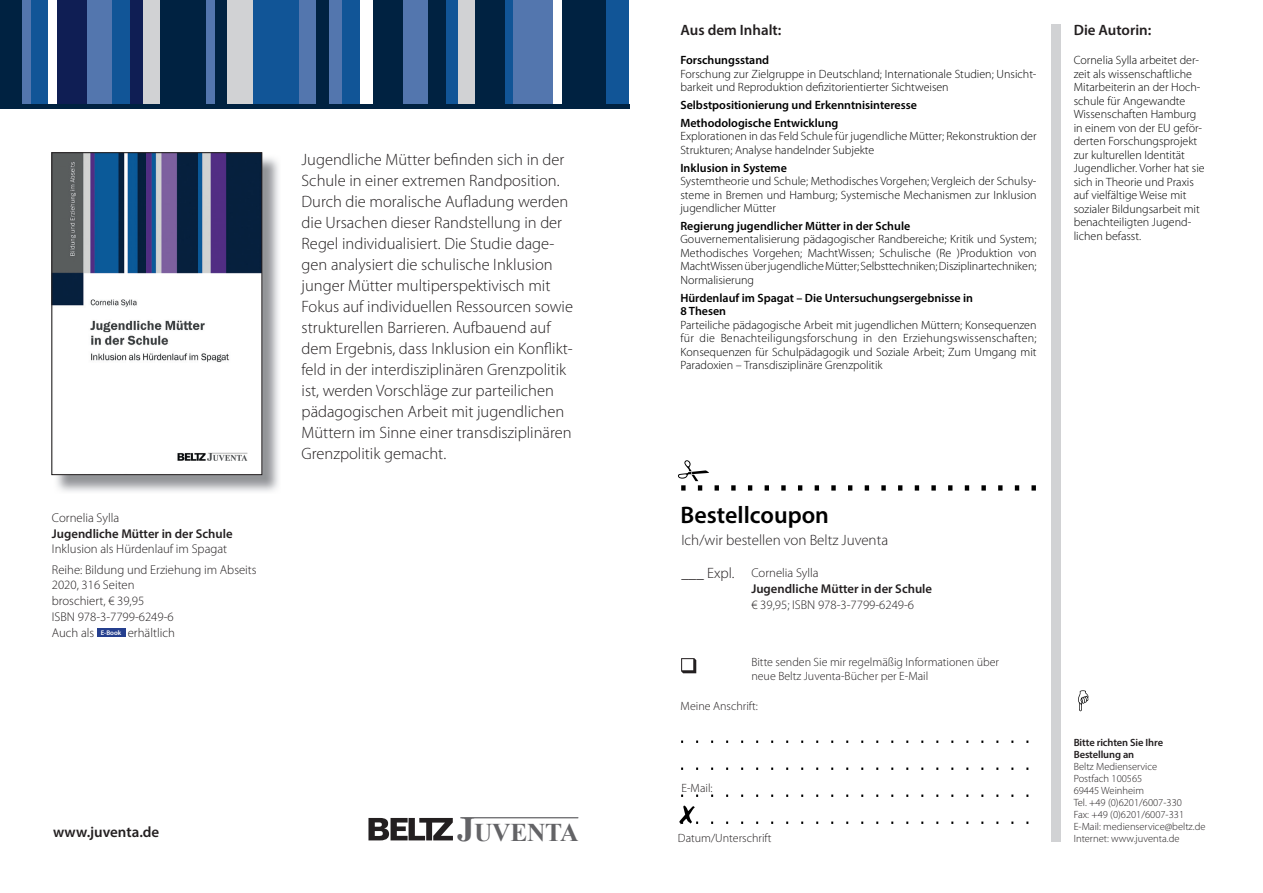
<style>
.page{position:relative;width:1263px;height:893px;background:#fff}
.page>*{position:absolute;margin:0;border:0;box-sizing:border-box;transform-origin:0 0}
.t1{font:700 25.5px "Times New Roman";letter-spacing:-.01em;color:#636366}
.t2{font:600 24px "Myriad Pro";color:#000}
.t3{font:300 16.5px/21px "Myriad Pro";color:#231f20}
.t4{font:300 15px "Myriad Pro";color:#231f20}
.t5{font:600 15px "Myriad Pro";color:#231f20}
.t6{font:300 12.75px/15.8px "Myriad Pro";color:#231f20}
.t7{font:600 12.75px "Myriad Pro";color:#231f20}
.t8{font:300 12px/13.5px "Myriad Pro";color:#000}
.t9{font:600 12px/17.7px "Myriad Pro";color:#000}
.t10{font:300 12px/13.5px "Myriad Pro";color:#231f20}
.t11{font:300 10.5px/12px "Myriad Pro";color:#231f20}
.t12{font:600 10.5px/12px "Myriad Pro";letter-spacing:-.01em;color:#231f20}
.s1{font-weight:600;font-size:6.75px;color:#fff}
.s2{font-size:34.5px}
</style>
<div class="page">
<div style="left:1051px;top:24px;width:9px;height:818px;background:#d1d2d4"></div>
<svg style="left:1078px;top:690px;width:10px;height:21px"></svg>
<hr style="left:460px;top:817px;width:118px;height:1px;background:#636366">
<svg style="left:368px;top:818px;width:85px;height:22px"></svg>
<svg style="left:679px;top:806px;width:19px;height:18px"></svg>
<svg style="left:678px;top:460px;width:41px;height:31px"></svg>
<svg style="left:731px;top:485px;width:5px;height:6px"></svg>
<svg style="left:748px;top:485px;width:4px;height:6px"></svg>
<svg style="left:765px;top:485px;width:4px;height:6px"></svg>
<svg style="left:781px;top:485px;width:5px;height:6px"></svg>
<svg style="left:798px;top:485px;width:4px;height:6px"></svg>
<svg style="left:815px;top:485px;width:4px;height:6px"></svg>
<svg style="left:831px;top:485px;width:5px;height:6px"></svg>
<svg style="left:848px;top:485px;width:4px;height:6px"></svg>
<svg style="left:865px;top:485px;width:4px;height:6px"></svg>
<svg style="left:881px;top:485px;width:5px;height:6px"></svg>
<svg style="left:898px;top:485px;width:4px;height:6px"></svg>
<svg style="left:915px;top:485px;width:4px;height:6px"></svg>
<svg style="left:931px;top:485px;width:5px;height:6px"></svg>
<svg style="left:948px;top:485px;width:4px;height:6px"></svg>
<svg style="left:965px;top:485px;width:4px;height:6px"></svg>
<svg style="left:981px;top:485px;width:5px;height:6px"></svg>
<svg style="left:998px;top:485px;width:4px;height:6px"></svg>
<svg style="left:1015px;top:485px;width:4px;height:6px"></svg>
<svg style="left:1031px;top:485px;width:5px;height:6px"></svg>
<svg style="left:681px;top:658px;width:15px;height:15px"></svg>
<div style="left:97px;top:628px;width:28px;height:9px;background:#253f8e"></div>
<img style="left:54px;top:155px;width:225px;height:337px">
<img style="left:54px;top:154px;width:206px;height:319px">
<div style="left:52px;top:152px;width:210px;height:323px;border:1px solid #231f20"></div>
<div style="left:605px;top:0;width:24px;height:105px;background:#115597"></div>
<div style="left:561px;top:0;width:44px;height:105px;background:#002241"></div>
<div style="left:253px;top:0;width:47px;height:105px;background:#115597"></div>
<div style="left:227px;top:0;width:26px;height:105px;background:#d1d2d4"></div>
<div style="left:215px;top:0;width:12px;height:105px;background:#002241"></div>
<div style="left:206px;top:0;width:9px;height:105px;background:#5376ae"></div>
<div style="left:159px;top:0;width:47px;height:105px;background:#002241"></div>
<div style="left:142px;top:0;width:17px;height:105px;background:#d1d2d4"></div>
<div style="left:130px;top:0;width:13px;height:105px;background:#0f1e54"></div>
<div style="left:87px;top:0;width:26px;height:105px;background:#5376ae"></div>
<div style="left:31px;top:0;width:17px;height:105px;background:#115597"></div>
<div style="left:57px;top:0;width:30px;height:105px;background:#0f1e54"></div>
<div style="left:475px;top:0;width:31px;height:105px;background:#002241"></div>
<div style="left:19px;top:0;width:12px;height:105px;background:#5376ae"></div>
<div style="left:113px;top:0;width:17px;height:105px;background:#115597"></div>
<div style="left:300px;top:0;width:17px;height:105px;background:#5376ae"></div>
<div style="left:316px;top:0;width:13px;height:105px;background:#002241"></div>
<div style="left:458px;top:0;width:17px;height:105px;background:#d1d2d4"></div>
<div style="left:445px;top:0;width:13px;height:105px;background:#115597"></div>
<div style="left:402px;top:0;width:26px;height:105px;background:#5376ae"></div>
<div style="left:342px;top:0;width:17px;height:105px;background:#115597"></div>
<div style="left:373px;top:0;width:29px;height:105px;background:#002241"></div>
<div style="left:329px;top:0;width:13px;height:105px;background:#5376ae"></div>
<div style="left:428px;top:0;width:17px;height:105px;background:#002241"></div>
<div style="left:505px;top:0;width:9px;height:105px;background:#115597"></div>
<div style="left:513px;top:0;width:40px;height:105px;background:#5376ae"></div>
<div style="left:0;top:0;width:21px;height:106px;background:#002241"></div>
<div style="left:0;top:104px;width:629px;height:5px;background:#002241"></div>
<p class="t6" style="left:52px;top:510px;width:69px">Cornelia Sylla</p>
<p class="t7" style="left:52px;top:525px;width:182px">Jugendliche Mütter in der Schule</p>
<p class="t6" style="left:52px;top:539px;width:206px;line-height:20.2px">Inklusion als Hürdenlauf im Spagat<br>Reihe: Bildung und Erziehung im Abseits</p>
<p class="t6" style="left:52px;top:577px;width:125px">2020, 316 Seiten broschiert, € 39,95<br>ISBN 978-3-7799-6249-6<br>Auch als <span class="s1">E-Book</span> erhältlich</p>
<p class="t3" style="left:302px;top:149px;width:273px">Jugendliche Mütter befinden sich in der Schule in einer extremen Randposition.<br>Durch die moralische Aufladung werden die Ursachen dieser Randstellung in der Regel individualisiert. Die Studie dage&shy;gen analysiert die schulische Inklusion junger Mütter multiperspektivisch mit Fokus auf individuellen Ressourcen sowie strukturellen Barrieren. Aufbauend auf dem Ergebnis, dass Inklusion ein Konflikt&shy;feld in der interdisziplinären Grenzpolitik ist, werden Vorschläge zur parteilichen pädagogischen Arbeit mit jugendlichen Müttern im Sinne einer transdisziplinären Grenzpolitik gemacht.</p>
<p class="t5" style="left:53px;top:822px;width:108px">www.juventa.de</p>
<h1 class="t1" style="left:457px;top:814px;width:123px"><span class="s2">J</span>UVENTA</h1>
<p class="t5" style="left:681px;top:21px;width:102px">Aus dem Inhalt:</p>
<p class="t5" style="left:1074px;top:21px;width:79px">Die Autorin:</p>
<p class="t9" style="left:680px;top:51px;width:90px">Forschungsstand</p>
<p class="t8" style="left:680px;top:67px;width:358px">Forschung zur Zielgruppe in Deutschland; Internationale Studien; Unsicht&shy;barkeit und Reproduktion defizitorientierter Sichtweisen</p>
<p class="t9" style="left:680px;top:96px;width:238px">Selbstpositionierung und Erkenntnisinteresse<br>Methodologische Entwicklung</p>
<p class="t8" style="left:680px;top:130px;width:358px">Explorationen in das Feld Schule für jugendliche Mütter; Rekonstruktion der<br>Strukturen; Analyse handelnder Subjekte</p>
<p class="t9" style="left:680px;top:158px;width:108px">Inklusion in Systeme</p>
<p class="t8" style="left:680px;top:174px;width:358px;text-align:justify">Systemtheorie und Schule; Methodisches Vorgehen; Vergleich der Schulsy&shy;steme in Bremen und Hamburg; Systemische Mechanismen zur Inklusion jugendlicher Mütter</p>
<p class="t9" style="left:680px;top:217px;width:231px">Regierung jugendlicher Mütter in der Schule</p>
<p class="t8" style="left:680px;top:233px;width:358px;text-align:justify">Gouvernementalisierung pädagogischer Randbereiche; Kritik und System; Methodisches Vorgehen; MachtWissen; Schulische (Re )Produktion von MachtWissen über jugendliche Mütter; Selbsttechniken; Disziplinartechniken; Normalisierung</p>
<p class="t9" style="left:680px;top:290px;width:294px;line-height:13.5px">Hürdenlauf im Spagat – Die Untersuchungsergebnisse in<br>8 Thesen</p>
<p class="t8" style="left:680px;top:318px;width:358px;text-align:justify">Parteiliche pädagogische Arbeit mit jugendlichen Müttern; Konsequenzen für die Benachteiligungsforschung in den Erziehungswissenschaften; Konsequenzen für Schulpädagogik und Soziale Arbeit; Zum Umgang mit Paradoxien – Transdisziplinäre Grenzpolitik</p>
<p class="t8" style="left:1074px;top:54px;width:133px">Cornelia Sylla arbeitet der&shy;zeit als wissenschaftliche<br>Mitarbeiterin an der Hoch&shy;schule für Angewandte<br>Wissenschaften Hamburg in einem von der EU geför&shy;derten Forschungsprojekt zur kulturellen Identität<br>Jugendlicher. Vorher hat sie sich in Theorie und Praxis auf vielfältige Weise mit sozialer Bildungsarbeit mit benachteiligten Jugend&shy;lichen befasst.</p>
<h2 class="t2" style="left:681px;top:499px;width:150px">Bestellcoupon</h2>
<p class="t4" style="left:681px;top:531px;width:208px">Ich/wir bestellen von Beltz Juventa</p>
<p class="t4" style="left:681px;top:564px;width:54px">___ Expl.</p>
<p class="t6" style="left:751px;top:565px;width:69px">Cornelia Sylla</p>
<p class="t7" style="left:751px;top:581px;width:182px">Jugendliche Mütter in der Schule</p>
<p class="t6" style="left:751px;top:597px;width:164px">€ 39,95; ISBN 978-3-7799-6249-6</p>
<p class="t10" style="left:751px;top:656px;width:249px">Bitte senden Sie mir regelmäßig Informationen über neue Beltz Juventa-Bücher per E-Mail</p>
<p class="t10" style="left:681px;top:700px;width:79px">Meine Anschrift:</p>
<p class="t12" style="left:1074px;top:736px;width:91px">Bitte richten Sie Ihre<br>Bestellung an</p>
<p class="t11" style="left:1074px;top:761px;width:133px">Beltz Medienservice<br>Postfach 100565<br>69445 Weinheim<br>Tel. +49 (0)6201/6007-330<br>Fax: +49 (0)6201/6007-331<br>E-Mail: medienservice@beltz.de</p>
<p class="t10" style="left:681px;top:782px;width:33px">E-Mail:</p>
<p class="t10" style="left:678px;top:831px;width:95px">Datum/Unterschrift</p>
<p class="t11" style="left:1074px;top:833px;width:107px">Internet: www.juventa.de</p>
</div>
